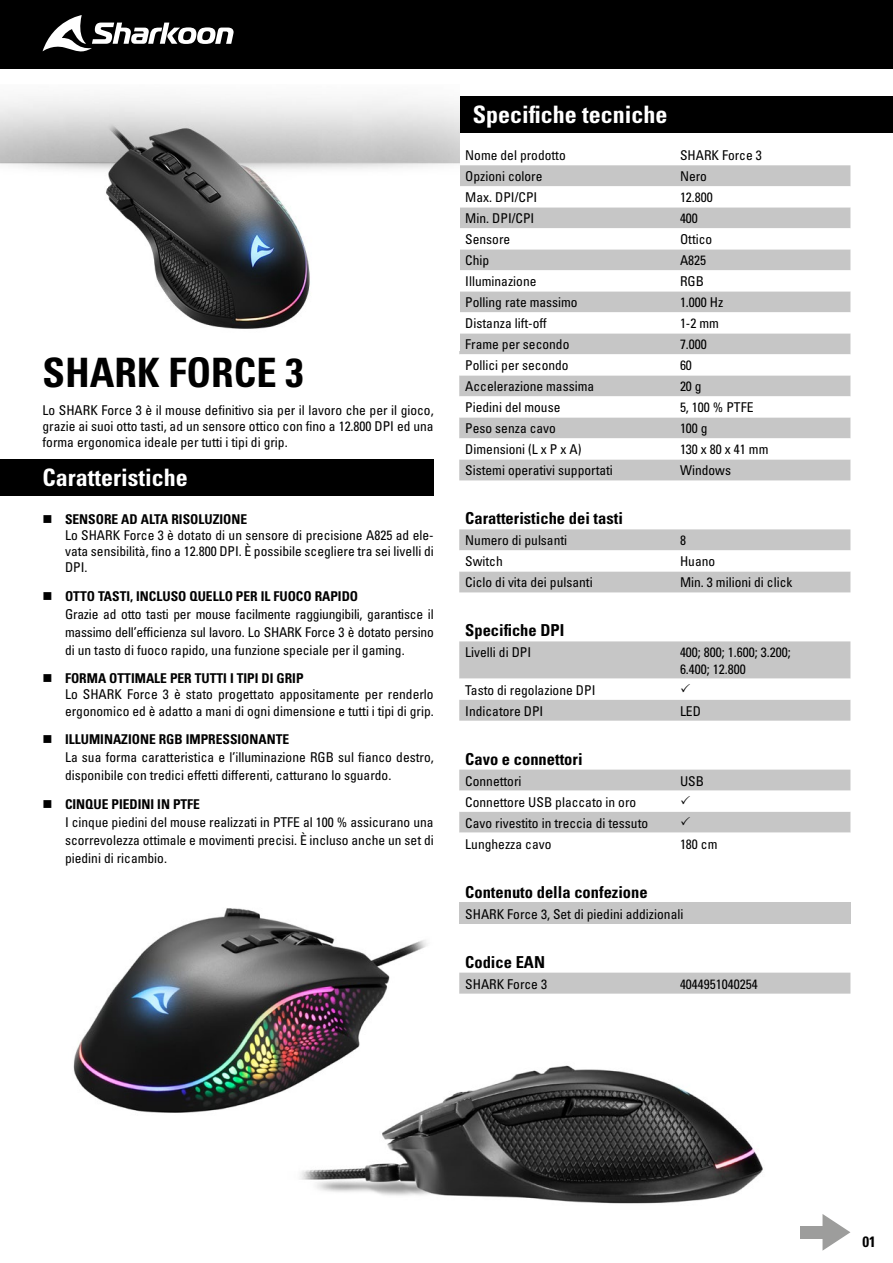
<style>
.page{position:relative;width:893px;height:1263px;background:#fff}
.page>*{position:absolute;margin:0;border:0;box-sizing:border-box;transform-origin:0 0}
.t1{font:40.5px "Univers LTCYR 67 Bold Cond";color:#000}
.t2{font:24px "Univers LTCYR 67 Bold Cond";color:#fff}
.t3{font:16.5px "Univers LTCYR 67 Bold Cond";color:#000}
.t4{font:15px "Univers LTCYR 67 Bold Cond";color:#000}
.t5{font:condensed 13.5px/16.2px "Univers LTCYR 57";color:#000;text-align:justify}
.t6{font:13.5px "Univers LTCYR 67 Bold Cond";color:#000}
</style>
<div class="page">
<div style="left:0;top:0;width:893px;height:69px;background:#000"></div>
<div style="left:459px;top:96px;width:434px;height:37px;background:#000"></div>
<div style="left:459px;top:165px;width:391px;height:315px;background:#c6c6c6"></div>
<svg style="left:459px;top:186px;width:391px;height:63px"></svg>
<svg style="left:459px;top:270px;width:391px;height:189px"></svg>
<svg style="left:459px;top:529px;width:391px;height:63px"></svg>
<div style="left:0;top:459px;width:434px;height:37px;background:#000"></div>
<svg style="left:43px;top:15px;width:191px;height:37px"></svg>
<div style="left:459px;top:903px;width:391px;height:21px;background:#c6c6c6"></div>
<svg style="left:822px;top:1214px;width:28px;height:37px"></svg>
<div style="left:800px;top:1226px;width:25px;height:12px;background:#9d9d9c"></div>
<div style="left:459px;top:973px;width:391px;height:21px;background:#c6c6c6"></div>
<img style="left:0;top:97px;width:459px;height:232px">
<img style="left:300px;top:1065px;width:463px;height:139px">
<img style="left:73px;top:908px;width:362px;height:228px">
<svg style="left:459px;top:641px;width:391px;height:80px"></svg>
<svg style="left:459px;top:770px;width:391px;height:63px"></svg>
<p class="t1" style="left:43px;top:348px;width:263px">SHARK FORCE 3</p>
<p class="t5" style="left:43px;top:401px;width:393px">Lo SHARK Force 3 è il mouse definitivo sia per il lavoro che per il gioco, grazie ai suoi otto tasti, ad un sensore ottico con fino a 12.800 DPI ed una forma ergonomica ideale per tutti i tipi di grip.</p>
<p class="t2" style="left:43px;top:462px;width:147px">Caratteristiche</p>
<p class="t6" style="left:43px;top:511px;width:206px">■ SENSORE AD ALTA RISOLUZIONE</p>
<p class="t5" style="left:65px;top:527px;width:370px">Lo SHARK Force 3 è dotato di un sensore di precisione A825 ad ele&shy;vata sensibilità, fino a 12.800 DPI. È possibile scegliere tra sei livelli di DPI.</p>
<p class="t6" style="left:43px;top:588px;width:317px">■ OTTO TASTI, INCLUSO QUELLO PER IL FUOCO RAPIDO</p>
<p class="t5" style="left:65px;top:605px;width:370px;line-height:18px">Grazie ad otto tasti per mouse facilmente raggiungibili, garantisce il massimo dell’efficienza sul lavoro. Lo SHARK Force 3 è dotato persino di un tasto di fuoco rapido, una funzione speciale per il gaming.</p>
<p class="t6" style="left:43px;top:670px;width:263px">■ FORMA OTTIMALE PER TUTTI I TIPI DI GRIP</p>
<p class="t5" style="left:65px;top:686px;width:370px">Lo SHARK Force 3 è stato progettato appositamente per renderlo ergonomico ed è adatto a mani di ogni dimensione e tutti i tipi di grip.</p>
<p class="t6" style="left:43px;top:731px;width:248px">■ ILLUMINAZIONE RGB IMPRESSIONANTE</p>
<p class="t5" style="left:65px;top:748px;width:370px;line-height:18px">La sua forma caratteristica e l’illuminazione RGB sul fianco destro, disponibile con tredici effetti differenti, catturano lo sguardo.</p>
<p class="t6" style="left:43px;top:796px;width:159px">■ CINQUE PIEDINI IN PTFE</p>
<p class="t5" style="left:65px;top:812px;width:370px;line-height:18px">I cinque piedini del mouse realizzati in PTFE al 100 % assicurano una scorrevolezza ottimale e movimenti precisi. È incluso anche un set di piedini di ricambio.</p>
<p class="t2" style="left:473px;top:100px;width:196px">Specifiche tecniche</p>
<p class="t5" style="left:465px;top:147px;width:102px">Nome del prodotto</p>
<p class="t5" style="left:680px;top:147px;width:83px">SHARK Force 3</p>
<p class="t5" style="left:465px;top:168px;width:79px">Opzioni colore</p>
<p class="t5" style="left:680px;top:168px;width:28px">Nero</p>
<p class="t5" style="left:465px;top:189px;width:74px">Max. DPI/CPI</p>
<p class="t5" style="left:680px;top:189px;width:34px">12.800</p>
<p class="t5" style="left:465px;top:210px;width:71px">Min. DPI/CPI</p>
<p class="t5" style="left:680px;top:210px;width:19px">400</p>
<p class="t5" style="left:465px;top:231px;width:46px">Sensore</p>
<p class="t5" style="left:680px;top:231px;width:34px">Ottico</p>
<p class="t5" style="left:465px;top:252px;width:26px">Chip</p>
<p class="t5" style="left:680px;top:252px;width:28px">A825</p>
<p class="t5" style="left:465px;top:273px;width:73px">Illuminazione</p>
<p class="t5" style="left:680px;top:273px;width:26px">RGB</p>
<p class="t5" style="left:465px;top:294px;width:114px">Polling rate massimo</p>
<p class="t5" style="left:680px;top:294px;width:45px">1.000 Hz</p>
<p class="t5" style="left:465px;top:315px;width:83px">Distanza lift-off</p>
<p class="t5" style="left:680px;top:315px;width:40px">1-2 mm</p>
<p class="t5" style="left:465px;top:336px;width:106px">Frame per secondo</p>
<p class="t5" style="left:680px;top:336px;width:28px">7.000</p>
<p class="t5" style="left:465px;top:357px;width:105px">Pollici per secondo</p>
<p class="t5" style="left:680px;top:357px;width:13px">60</p>
<p class="t5" style="left:465px;top:378px;width:130px">Accelerazione massima</p>
<p class="t5" style="left:680px;top:378px;width:23px">20 g</p>
<p class="t5" style="left:465px;top:399px;width:97px">Piedini del mouse</p>
<p class="t5" style="left:680px;top:399px;width:75px">5, 100 % PTFE</p>
<p class="t5" style="left:465px;top:420px;width:92px">Peso senza cavo</p>
<p class="t5" style="left:680px;top:420px;width:29px">100 g</p>
<p class="t5" style="left:465px;top:441px;width:118px">Dimensioni (L x P x A)</p>
<p class="t5" style="left:680px;top:441px;width:90px">130 x 80 x 41 mm</p>
<p class="t5" style="left:465px;top:462px;width:149px">Sistemi operativi supportati</p>
<p class="t5" style="left:680px;top:462px;width:52px">Windows</p>
<p class="t3" style="left:465px;top:508px;width:159px">Caratteristiche dei tasti</p>
<p class="t5" style="left:465px;top:532px;width:103px">Numero di pulsanti</p>
<p class="t5" style="left:680px;top:532px;width:7px">8</p>
<p class="t5" style="left:465px;top:553px;width:39px">Switch</p>
<p class="t5" style="left:680px;top:553px;width:37px">Huano</p>
<p class="t5" style="left:465px;top:574px;width:129px">Ciclo di vita dei pulsanti</p>
<p class="t5" style="left:680px;top:574px;width:114px">Min. 3 milioni di click</p>
<p class="t3" style="left:465px;top:620px;width:101px">Specifiche DPI</p>
<p class="t5" style="left:465px;top:644px;width:67px">Livelli di DPI</p>
<p class="t5" style="left:680px;top:644px;width:112px">400; 800; 1.600; 3.200;<br>6.400; 12.800</p>
<p class="t5" style="left:465px;top:681px;width:132px">Tasto di regolazione DPI</p>
<p class="t5" style="left:465px;top:702px;width:80px">Indicatore DPI</p>
<p class="t5" style="left:680px;top:702px;width:22px">LED</p>
<p class="t3" style="left:465px;top:748px;width:119px">Cavo e connettori</p>
<p class="t5" style="left:465px;top:772px;width:58px">Connettori</p>
<p class="t5" style="left:680px;top:772px;width:26px">USB</p>
<p class="t5" style="left:465px;top:793px;width:172px">Connettore USB placcato in oro</p>
<p class="t5" style="left:465px;top:814px;width:184px">Cavo rivestito in treccia di tessuto</p>
<p class="t5" style="left:465px;top:835px;width:88px">Lunghezza cavo</p>
<p class="t5" style="left:680px;top:835px;width:39px">180 cm</p>
<p class="t3" style="left:465px;top:881px;width:184px">Contenuto della confezione</p>
<p class="t5" style="left:465px;top:905px;width:220px">SHARK Force 3, Set di piedini addizionali</p>
<p class="t3" style="left:465px;top:951px;width:81px">Codice EAN</p>
<p class="t5" style="left:465px;top:975px;width:83px">SHARK Force 3</p>
<p class="t5" style="left:680px;top:975px;width:79px">4044951040254</p>
<p class="t4" style="left:862px;top:1232px;width:15px">01</p>
</div>
